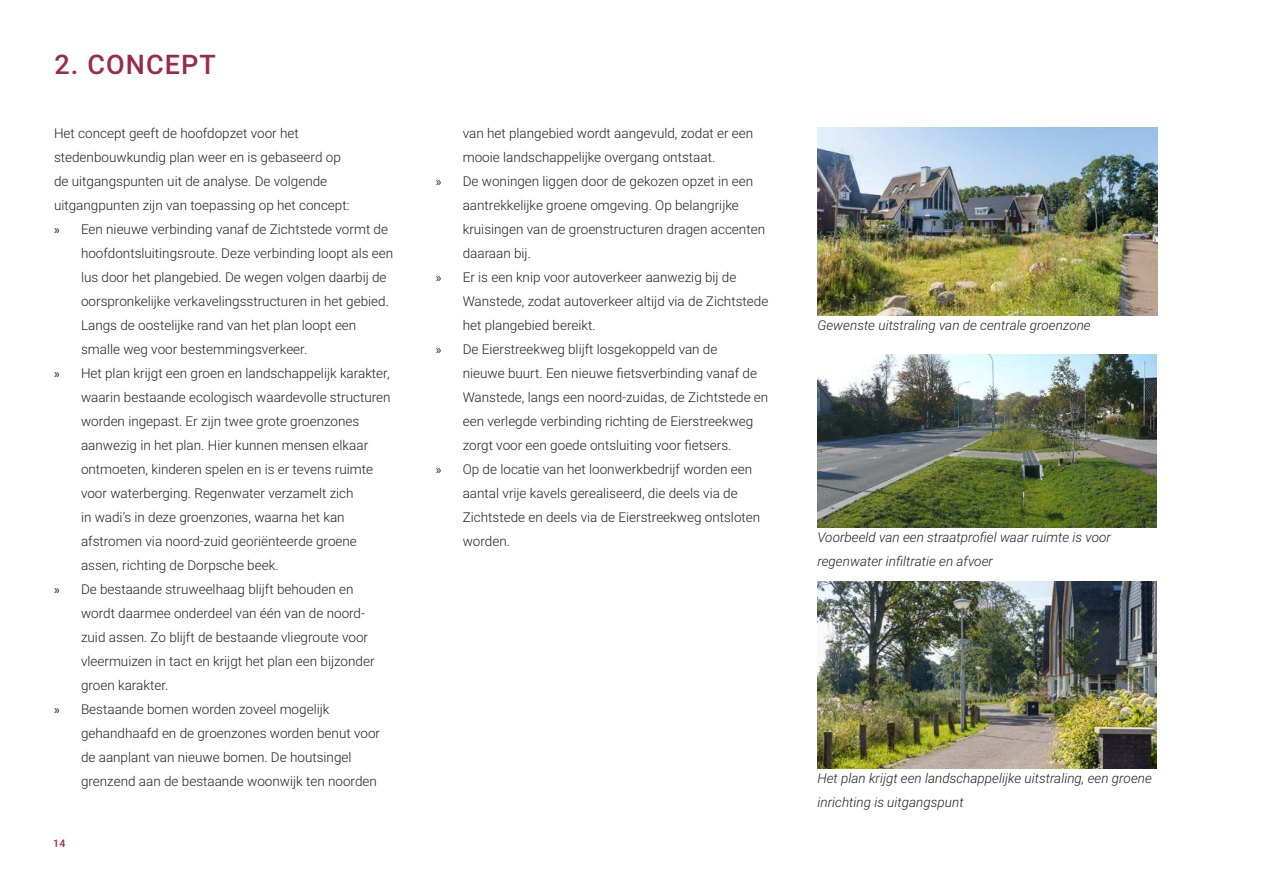
<style>
.page{position:relative;width:1263px;height:893px;background:#fff}
.page>*{position:absolute;margin:0;border:0;box-sizing:border-box;transform-origin:0 0}
.Titel{font:500 27px "Roboto";letter-spacing:.04em;color:#992b4b}
.Tekst{font:300 13.5px/24px "Roboto";color:#231f20}
.Onderschrift{font:italic 300 13.5px/24px "Roboto";color:#231f20}
.t1{font:500 10.5px "Roboto";color:#992b4b}
.s1{font-family:"Myriad Pro";font-weight:400}
</style>
<div class="page">
<img style="left:817px;top:128px;width:341px;height:187px">
<img style="left:817px;top:354px;width:340px;height:174px">
<img style="left:817px;top:581px;width:340px;height:188px">
<p class="Titel" style="left:54px;top:46px;width:163px">2. CONCEPT</p>
<p class="Tekst" style="left:54px;top:120px;width:297px">Het concept geeft de hoofdopzet voor het stedenbouwkundig plan weer en is gebaseerd op de uitgangspunten uit de analyse. De volgende uitgangpunten zijn van toepassing op het concept:</p>
<p class="Tekst" style="left:81px;top:216px;width:314px;text-indent:-27px"><span class="s1">»</span> Een nieuwe verbinding vanaf de Zichtstede vormt de hoofdontsluitingsroute. Deze verbinding loopt als een lus door het plangebied. De wegen volgen daarbij de oorspronkelijke verkavelingsstructuren in het gebied.<br>Langs de oostelijke rand van het plan loopt een smalle weg voor bestemmingsverkeer.</p>
<p class="Tekst" style="left:81px;top:360px;width:311px;text-indent:-27px"><span class="s1">»</span> Het plan krijgt een groen en landschappelijk karakter, waarin bestaande ecologisch waardevolle structuren worden ingepast. Er zijn twee grote groenzones aanwezig in het plan. Hier kunnen mensen elkaar ontmoeten, kinderen spelen en is er tevens ruimte voor waterberging. Regenwater verzamelt zich<br>in wadi’s in deze groenzones, waarna het kan afstromen via noord-zuid georiënteerde groene assen, richting de Dorpsche beek.</p>
<p class="Tekst" style="left:81px;top:576px;width:295px;text-indent:-27px"><span class="s1">»</span> De bestaande struweelhaag blijft behouden en wordt daarmee onderdeel van één van de noord&shy;zuid assen. Zo blijft de bestaande vliegroute voor vleermuizen in tact en krijgt het plan een bijzonder groen karakter.</p>
<p class="Tekst" style="left:81px;top:696px;width:301px;text-indent:-27px"><span class="s1">»</span> Bestaande bomen worden zoveel mogelijk gehandhaafd en de groenzones worden benut voor de aanplant van nieuwe bomen. De houtsingel grenzend aan de bestaande woonwijk ten noorden</p>
<p class="t1" style="left:53px;top:835px;width:14px">14</p>
<p class="Tekst" style="left:463px;top:120px;width:292px">van het plangebied wordt aangevuld, zodat er een mooie landschappelijke overgang ontstaat.</p>
<p class="Tekst" style="left:463px;top:168px;width:304px;text-indent:-27px"><span class="s1">»</span> De woningen liggen door de gekozen opzet in een aantrekkelijke groene omgeving. Op belangrijke kruisingen van de groenstructuren dragen accenten daaraan bij.</p>
<p class="Tekst" style="left:463px;top:264px;width:307px;text-indent:-27px"><span class="s1">»</span> Er is een knip voor autoverkeer aanwezig bij de<br>Wanstede, zodat autoverkeer altijd via de Zichtstede het plangebied bereikt.</p>
<p class="Tekst" style="left:463px;top:336px;width:307px;text-indent:-27px"><span class="s1">»</span> De Eierstreekweg blijft losgekoppeld van de<br>nieuwe buurt. Een nieuwe fietsverbinding vanaf de Wanstede, langs een noord-zuidas, de Zichtstede en een verlegde verbinding richting de Eierstreekweg zorgt voor een goede ontsluiting voor fietsers.</p>
<p class="Tekst" style="left:463px;top:456px;width:299px;text-indent:-27px"><span class="s1">»</span> Op de locatie van het loonwerkbedrijf worden een aantal vrije kavels gerealiseerd, die deels via de Zichtstede en deels via de Eierstreekweg ontsloten worden.</p>
<p class="Onderschrift" style="left:817px;top:312px;width:275px">Gewenste uitstraling van de centrale groenzone</p>
<p class="Onderschrift" style="left:817px;top:525px;width:295px">Voorbeeld van een straatprofiel waar ruimte is voor regenwater infiltratie en afvoer</p>
<p class="Onderschrift" style="left:817px;top:766px;width:336px">Het plan krijgt een landschappelijke uitstraling, een groene inrichting is uitgangspunt</p>
</div>
